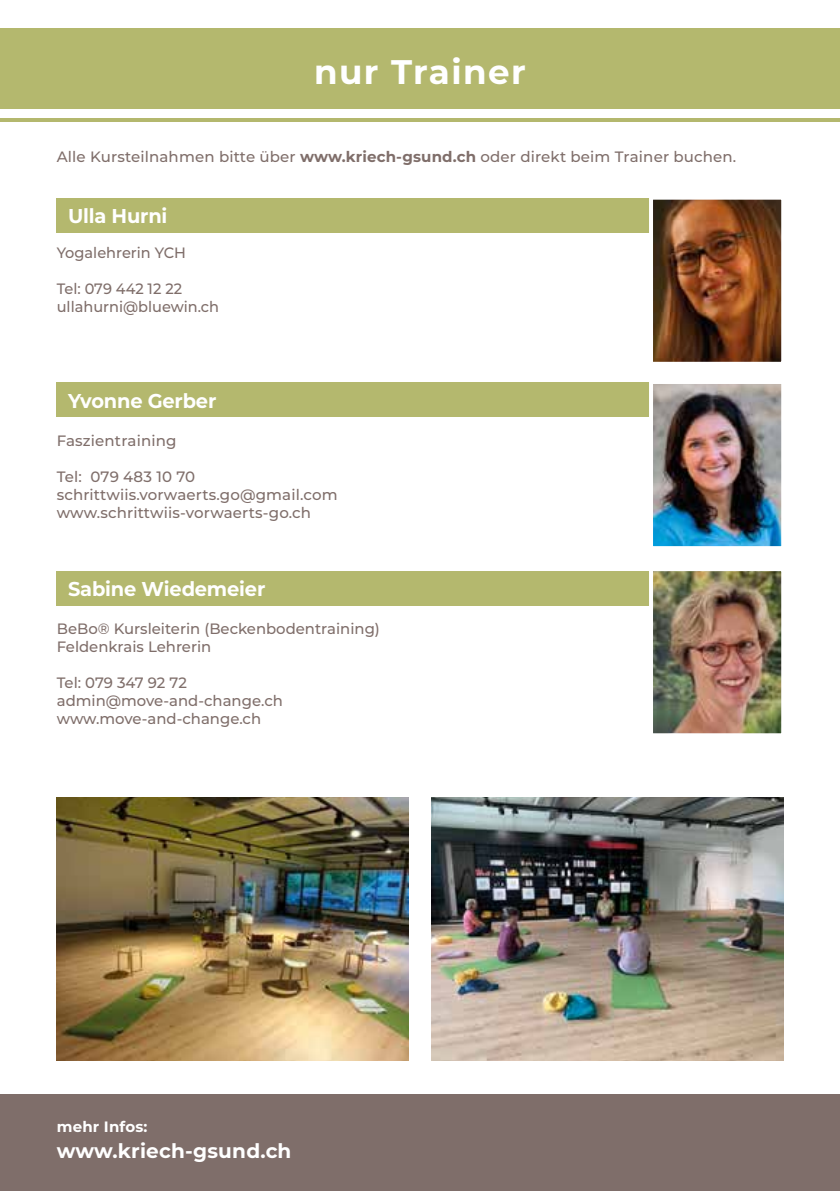
<style>
.page{position:relative;width:840px;height:1191px;background:#fff}
.page>*{position:absolute;margin:0;border:0;box-sizing:border-box;transform-origin:0 0}
.t1{font:700 34px "Montserrat";letter-spacing:.04em;color:#fff}
.t2{font:700 20px "Montserrat";letter-spacing:-.01em;color:#fff}
.t3{font:700 20px "Montserrat";letter-spacing:.01em;color:#fff}
.t4{font:500 15px/18px "Montserrat";color:#7f6e6a}
.t5{font:700 15px "Montserrat";letter-spacing:.01em;color:#fff}
.s1{font-weight:700}
</style>
<div class="page">
<hr style="left:0;top:118px;width:839px;height:4px;background:#b4b86e">
<div style="left:0;top:28px;width:839px;height:81px;background:#b4b86e"></div>
<div style="left:57px;top:198px;width:725px;height:34px;background:#b4b86e"></div>
<div style="left:57px;top:383px;width:725px;height:34px;background:#b4b86e"></div>
<div style="left:57px;top:571px;width:725px;height:34px;background:#b4b86e"></div>
<div style="left:0;top:1094px;width:839px;height:97px;background:#7f6e6a"></div>
<hr style="left:839px;top:1094px;width:1px;height:97px;background:#7f6e6a">
<img style="left:57px;top:797px;width:351px;height:263px">
<img style="left:431px;top:797px;width:351px;height:263px">
<img style="left:653px;top:201px;width:126px;height:160px">
<div style="left:648px;top:196px;width:136px;height:170px;border:4px solid #fff"></div>
<img style="left:653px;top:385px;width:126px;height:160px">
<div style="left:648px;top:380px;width:136px;height:170px;border:4px solid #fff"></div>
<img style="left:653px;top:572px;width:126px;height:160px">
<div style="left:648px;top:567px;width:136px;height:170px;border:4px solid #fff"></div>
<h1 class="t1" style="left:314px;top:47px;width:213px">nur Trainer</h1>
<p class="t4" style="left:57px;top:147px;width:680px">Alle Kursteilnahmen bitte über <span class="s1">www.kriech-gsund.ch</span> oder direkt beim Trainer buchen.</p>
<h2 class="t2" style="left:68px;top:202px;width:101px">Ulla Hurni</h2>
<p class="t4" style="left:57px;top:243px;width:131px">Yogalehrerin YCH</p>
<p class="t4" style="left:57px;top:279px;width:164px">Tel: 079 442 12 22 ullahurni@bluewin.ch</p>
<h2 class="t2" style="left:68px;top:386px;width:150px">Yvonne Gerber</h2>
<p class="t4" style="left:57px;top:430px;width:121px">Faszientraining</p>
<p class="t4" style="left:57px;top:466px;width:282px">Tel: 079 483 10 70 schrittwiis.vorwaerts.go@gmail.com www.schrittwiis-vorwaerts-go.ch</p>
<h2 class="t2" style="left:68px;top:574px;width:199px">Sabine Wiedemeier</h2>
<p class="t4" style="left:57px;top:619px;width:324px">BeBo® Kursleiterin (Beckenbodentraining)<br>Feldenkrais Lehrerin</p>
<p class="t4" style="left:57px;top:673px;width:227px">Tel: 079 347 92 72 admin@move-and-change.ch www.move-and-change.ch</p>
<p class="t5" style="left:57px;top:1115px;width:92px">mehr Infos:</p>
<h2 class="t3" style="left:57px;top:1136px;width:236px">www.kriech-gsund.ch</h2>
</div>
